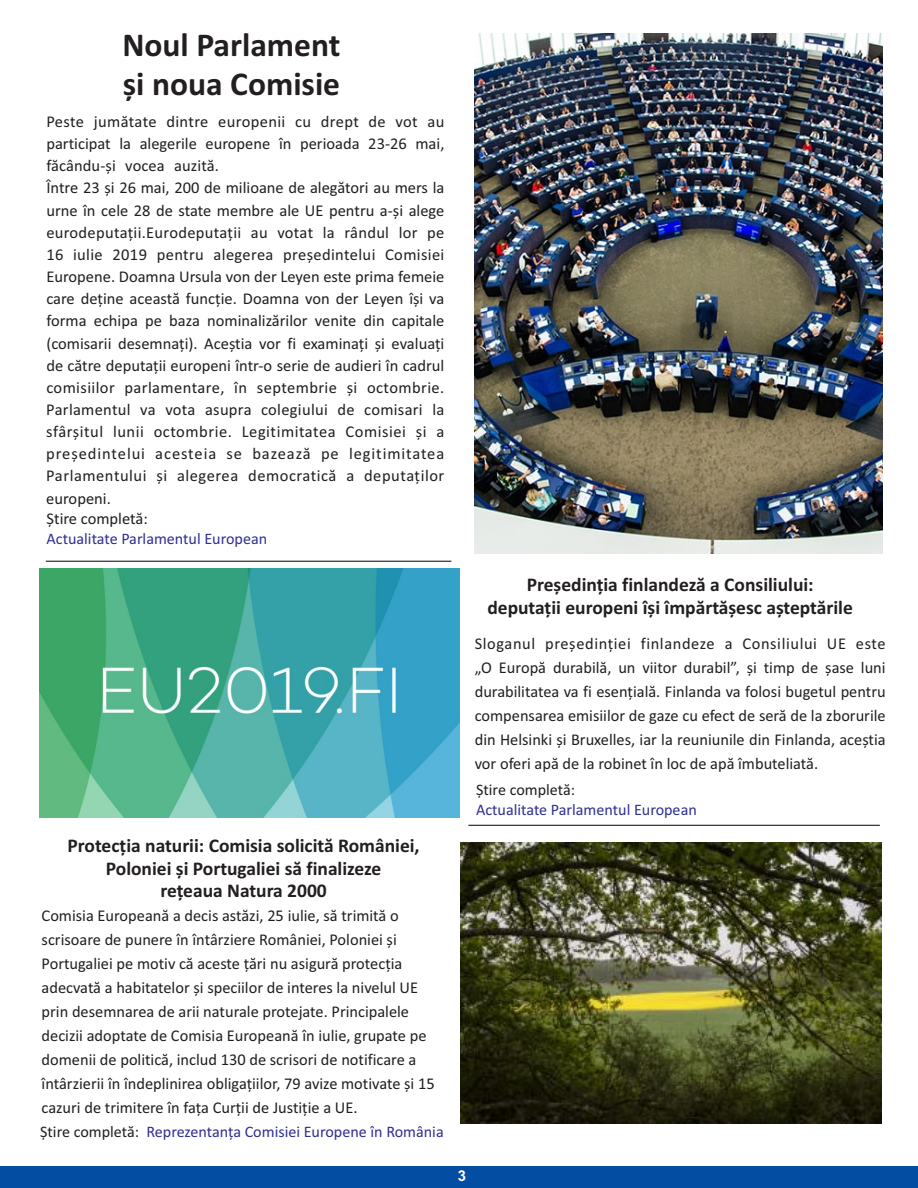
<style>
.page{position:relative;width:918px;height:1188px;background:#fff}
.page>*{position:absolute;margin:0;border:0;box-sizing:border-box;transform-origin:0 0}
.t1{font:700 33.6px/38.5px "Calibri";color:#231f20}
.t2{font:700 19.5px/22.6px "Calibri";color:#231f20;text-align:center}
.t3{font:16.5px/22.2px "Calibri";color:#231f20}
.t4{font:16.05px "Calibri";color:#2e3092}
.t5{font:16.05px "Calibri";color:#231f20}
.t6{font:700 15px "Arial";color:#fff}
.s1{color:#231f20}
</style>
<div class="page">
<div style="left:0;top:1166px;width:918px;height:22px;background:#034da2"></div>
<hr style="left:468px;top:825px;width:412px;height:1px;background:#231f20">
<hr style="left:46px;top:561px;width:405px;height:1px;background:#231f20">
<img style="left:475px;top:34px;width:408px;height:520px">
<img style="left:40px;top:568px;width:419px;height:250px">
<img style="left:460px;top:842px;width:422px;height:281px">
<h1 class="t1" style="left:122px;top:29px;width:219px">Noul Parlament și noua Comisie</h1>
<p class="t3" style="left:46px;top:112px;width:400px">Peste jumătate dintre europenii cu drept de vot au participat la alegerile europene în perioada 23-26 mai, făcându-și vocea auzită.<br>Între 23 și 26 mai, 200 de milioane de alegători au mers la urne în cele 28 de state membre ale UE pentru a-și alege eurodeputații.Eurodeputații au votat la rândul lor pe 16 iulie 2019 pentru alegerea președintelui Comisiei Europene. Doamna Ursula von der Leyen este prima femeie care deține această funcție. Doamna von der Leyen își va forma echipa pe baza nominalizărilor venite din capitale (comisarii desemnați). Aceștia vor fi examinați și evaluați de către deputații europeni într-o serie de audieri în cadrul comisiilor parlamentare, în septembrie și octombrie.<br>Parlamentul va vota asupra colegiului de comisari la sfârșitul lunii octombrie. Legitimitatea Comisiei și a președintelui acesteia se bazează pe legitimitatea Parlamentului și alegerea democratică a deputaților europeni.</p>
<p class="t3" style="left:47px;top:509px;width:103px">Știre completă:</p>
<p class="t4" style="left:47px;top:532px;width:222px">Actualitate Parlamentul European</p>
<p class="t2" style="left:68px;top:836px;width:354px">Protecția naturii: Comisia solicită României,<br>Poloniei și Portugaliei să finalizeze<br>rețeaua Natura 2000</p>
<p class="t3" style="left:42px;top:904px;width:395px;line-height:24px">Comisia Europeană a decis astăzi, 25 iulie, să trimită o scrisoare de punere în întârziere României, Poloniei și Portugaliei pe motiv că aceste țări nu asigură protecția adecvată a habitatelor și speciilor de interes la nivelul UE prin desemnarea de arii naturale protejate. Principalele decizii adoptate de Comisia Europeană în iulie, grupate pe domenii de politică, includ 130 de scrisori de notificare a întârzierii în îndeplinirea obligațiilor, 79 avize motivate și 15 cazuri de trimitere în fața Curții de Justiție a UE.</p>
<p class="t4" style="left:40px;top:1125px;width:405px"><span class="s1">Știre completă:</span> Reprezentanța Comisiei Europene în România</p>
<p class="t2" style="left:487px;top:575px;width:367px">Președinția finlandeză a Consiliului:<br>deputații europeni își împărtășesc așteptările</p>
<p class="t3" style="left:475px;top:632px;width:412px;line-height:24px;text-align:justify">Sloganul președinției finlandeze a Consiliului UE este „O Europă durabilă, un viitor durabil”, și timp de șase luni durabilitatea va fi esențială. Finlanda va folosi bugetul pentru compensarea emisiilor de gaze cu efect de seră de la zborurile din Helsinki și Bruxelles, iar la reuniunile din Finlanda, aceștia vor oferi apă de la robinet în loc de apă îmbuteliată.</p>
<p class="t5" style="left:476px;top:783px;width:100px">Știre completă:</p>
<p class="t4" style="left:476px;top:803px;width:222px">Actualitate Parlamentul European</p>
<p class="t6" style="left:458px;top:1170px;width:10px">3</p>
</div>
